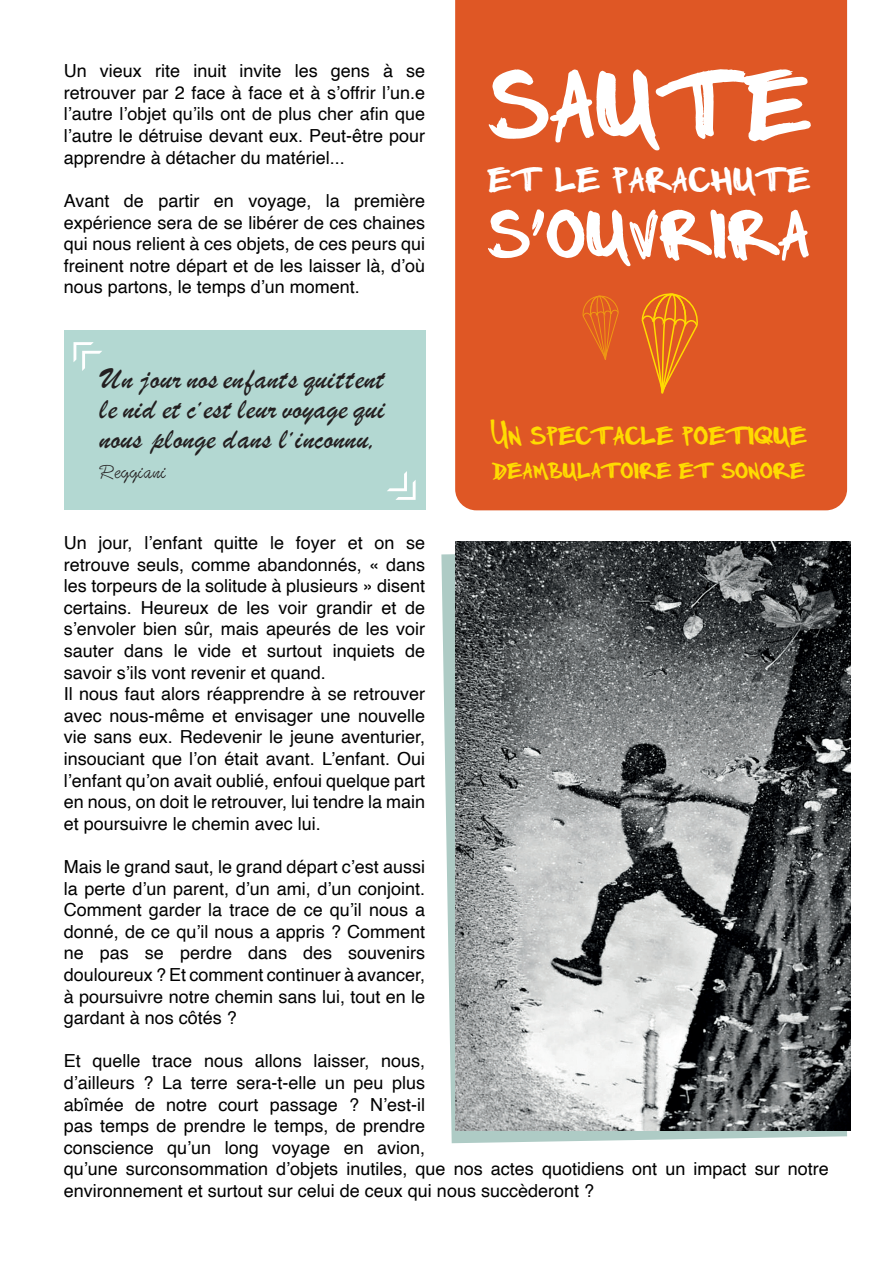
<style>
.page{position:relative;width:893px;height:1263px;background:#fff}
.page>*{position:absolute;margin:0;border:0;box-sizing:border-box;transform-origin:0 0}
.t1{font:135.3px "Twin Marker";color:#fff}
.t2{font:94.5px "Twin Marker";color:#fff}
.t3{font:48px "Twin Marker";letter-spacing:.01em;color:#fff}
.t4{font:35.25px "Twin Marker";color:#ffdb01}
.t5{font:31.05px "Twin Marker";color:#ffdb01}
.t6{font:700 30.6px/30px "ST Xingkai SC";color:#231f20;text-align:justify}
.t7{font:300 21.45px "ST Xingkai SC";color:#231f20}
.t8{font:18px/21.6px "Helvetica";color:#000;text-align:justify}
</style>
<div class="page">
<div style="left:64px;top:330px;width:361px;height:180px;background:#b3d8d2"></div>
<svg style="left:441px;top:554px;width:406px;height:589px;fill:#aecbc5"></svg>
<img style="left:455px;top:541px;width:395px;height:589px">
<div style="left:455px;top:0;width:392px;height:510px;background:#df5725"></div>
<svg style="left:641px;top:291px;width:58px;height:119px;background:#e36a1f"></svg>
<svg style="left:582px;top:294px;width:37px;height:69px;background:#e16221"></svg>
<svg style="left:425px;top:471px;width:1px;height:39px"></svg>
<p class="t8" style="left:64px;top:61px;width:363px">Un vieux rite inuit invite les gens à se retrouver par 2 face à face et à s’offrir l’un.e l’autre l’objet qu’ils ont de plus cher afin que l’autre le détruise devant eux. Peut-être pour apprendre à détacher du matériel...</p>
<p class="t8" style="left:64px;top:190px;width:363px">Avant de partir en voyage, la première expérience sera de se libérer de ces chaines qui nous relient à ces objets, de ces peurs qui freinent notre départ et de les laisser là, d’où nous partons, le temps d’un moment.</p>
<p class="t6" style="left:100px;top:365px;width:287px">Un jour nos enfants quittent le nid et c,est leur voyage qui nous plonge dans l,inconnu,</p>
<p class="t7" style="left:100px;top:458px;width:68px">Reggiani</p>
<p class="t1" style="left:488px;top:16px;width:322px">saute</p>
<p class="t3" style="left:487px;top:148px;width:324px">et le parachute</p>
<p class="t2" style="left:487px;top:172px;width:323px">s,ouvrira</p>
<p class="t4" style="left:490px;top:413px;width:317px">Un spectacle poetique</p>
<p class="t5" style="left:492px;top:450px;width:314px">deambulatoire et sonore</p>
<p class="t8" style="left:64px;top:532px;width:363px">Un jour, l’enfant quitte le foyer et on se retrouve seuls, comme abandonnés, « dans les torpeurs de la solitude à plusieurs » disent certains. Heureux de les voir grandir et de s’envoler bien sûr, mais apeurés de les voir sauter dans le vide et surtout inquiets de savoir s’ils vont revenir et quand.</p>
<p class="t8" style="left:64px;top:684px;width:363px">Il nous faut alors réapprendre à se retrouver avec nous-même et envisager une nouvelle vie sans eux. Redevenir le jeune aventurier, insouciant que l’on était avant. L’enfant. Oui l’enfant qu’on avait oublié, enfoui quelque part en nous, on doit le retrouver, lui tendre la main et poursuivre le chemin avec lui.</p>
<p class="t8" style="left:64px;top:856px;width:363px">Mais le grand saut, le grand départ c’est aussi la perte d’un parent, d’un ami, d’un conjoint.<br>Comment garder la trace de ce qu’il nous a donné, de ce qu’il nous a appris ? Comment ne pas se perdre dans des souvenirs douloureux ? Et comment continuer à avancer, à poursuivre notre chemin sans lui, tout en le gardant à nos côtés ?</p>
<p class="t8" style="left:64px;top:1051px;width:766px;text-align:left">Et quelle trace nous allons laisser, nous,<br>d’ailleurs ? La terre sera-t-elle un peu plus<br>abîmée de notre court passage ? N’est-il<br>pas temps de prendre le temps, de prendre<br>conscience qu’un long voyage en avion,<br>qu’une surconsommation d’objets inutiles, que nos actes quotidiens ont un impact sur notre environnement et surtout sur celui de ceux qui nous succèderont ?</p>
</div>
